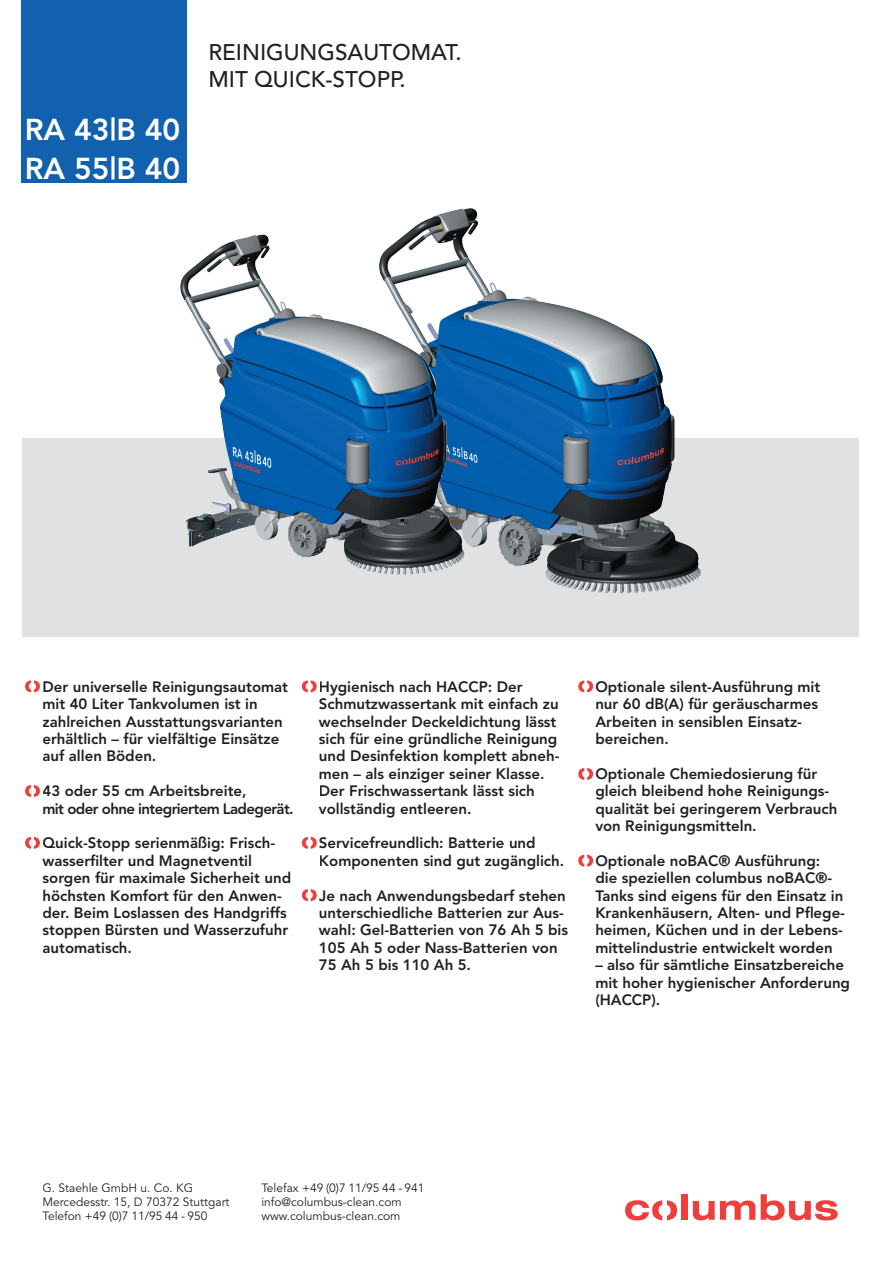
<style>
.page{position:relative;width:893px;height:1263px;background:#fff}
.page>*{position:absolute;margin:0;border:0;box-sizing:border-box;transform-origin:0 0}
.t1{font:800 30px/39px "Avenir";color:#fff}
.t2{font:500 22.5px/27px "Avenir";color:#231f20}
.t3{font:800 15px/17.4px "Avenir";color:#231f20}
.t4{font:800 15px/17.4px "Avenir";letter-spacing:-.04em;color:#231f20}
.t5{font:12px/14.4px "Avenir";color:#231f20}
</style>
<div class="page">
<div style="left:21px;top:0;width:166px;height:183px;background:#1161af"></div>
<div style="left:22px;top:439px;width:836px;height:198px;background:#e0e1e3"></div>
<img style="left:460px;top:208px;width:241px;height:368px">
<img style="left:254px;top:235px;width:211px;height:333px">
<div style="left:681px;top:1194px;width:7px;height:26px;background:#ee3f3c"></div>
<svg style="left:693px;top:1200px;width:62px;height:20px"></svg>
<svg style="left:761px;top:1194px;width:77px;height:26px"></svg>
<svg style="left:625px;top:1200px;width:52px;height:20px"></svg>
<svg style="left:25px;top:680px;width:15px;height:12px"></svg>
<svg style="left:302px;top:680px;width:15px;height:12px"></svg>
<svg style="left:578px;top:680px;width:15px;height:12px"></svg>
<svg style="left:578px;top:768px;width:15px;height:12px"></svg>
<svg style="left:578px;top:855px;width:15px;height:12px"></svg>
<svg style="left:302px;top:837px;width:15px;height:12px"></svg>
<svg style="left:302px;top:889px;width:15px;height:12px"></svg>
<svg style="left:25px;top:837px;width:15px;height:12px"></svg>
<svg style="left:25px;top:785px;width:15px;height:12px"></svg>
<h1 class="t1" style="left:25px;top:110px;width:157px">RA 43|B 40<br>RA 55|B 40</h1>
<h2 class="t2" style="left:208px;top:39px;width:255px">REINIGUNGSAUTOMAT.<br>MIT QUICK-STOPP.</h2>
<p class="t3" style="left:43px;top:678px;width:247px">Der universelle Reinigungsautomat mit 40 Liter Tankvolumen ist in zahlreichen Ausstattungsvarianten erhältlich – für vielfältige Einsätze auf allen Böden.</p>
<p class="t4" style="left:43px;top:782px;width:253px">43 oder 55 cm Arbeitsbreite,<br>mit oder ohne integriertem Ladegerät.</p>
<p class="t3" style="left:43px;top:834px;width:250px">Quick-Stopp serienmäßig: Frisch&shy;wasserfilter und Magnetventil sorgen für maximale Sicherheit und höchsten Komfort für den Anwen&shy;der. Beim Loslassen des Handgriffs stoppen Bürsten und Wasserzufuhr automatisch.</p>
<p class="t3" style="left:319px;top:678px;width:242px">Hygienisch nach HACCP: Der<br>Schmutzwassertank mit einfach zu wechselnder Deckeldichtung lässt sich für eine gründliche Reinigung und Desinfektion komplett abneh&shy;men – als einziger seiner Klasse.<br>Der Frischwassertank lässt sich vollständig entleeren.</p>
<p class="t3" style="left:319px;top:834px;width:247px">Servicefreundlich: Batterie und<br>Komponenten sind gut zugänglich.</p>
<p class="t3" style="left:319px;top:887px;width:251px">Je nach Anwendungsbedarf stehen unterschiedliche Batterien zur Aus&shy;wahl: Gel-Batterien von 76 Ah 5 bis<br>105 Ah 5 oder Nass-Batterien von<br>75 Ah 5 bis 110 Ah 5.</p>
<p class="t3" style="left:595px;top:678px;width:227px">Optionale silent-Ausführung mit nur 60 dB(A) für geräuscharmes<br>Arbeiten in sensiblen Einsatz&shy;bereichen.</p>
<p class="t3" style="left:595px;top:765px;width:244px">Optionale Chemiedosierung für gleich bleibend hohe Reinigungs&shy;qualität bei geringerem Verbrauch von Reinigungsmitteln.</p>
<p class="t3" style="left:595px;top:852px;width:251px">Optionale noBAC® Ausführung: die speziellen columbus noBAC®- Tanks sind eigens für den Einsatz in Krankenhäusern, Alten- und Pflege&shy;heimen, Küchen und in der Lebens&shy;mittelindustrie entwickelt worden</p>
<p class="t3" style="left:595px;top:956px;width:256px">– also für sämtliche Einsatzbereiche mit hoher hygienischer Anforderung (HACCP).</p>
<p class="t5" style="left:43px;top:1181px;width:189px">G. Staehle GmbH u. Co. KG<br>Mercedesstr. 15, D 70372 Stuttgart<br>Telefon +49 (0)7 11/95 44 - 950</p>
<p class="t5" style="left:261px;top:1181px;width:165px">Telefax +49 (0)7 11/95 44 - 941 info@columbus-clean.com www.columbus-clean.com</p>
</div>
